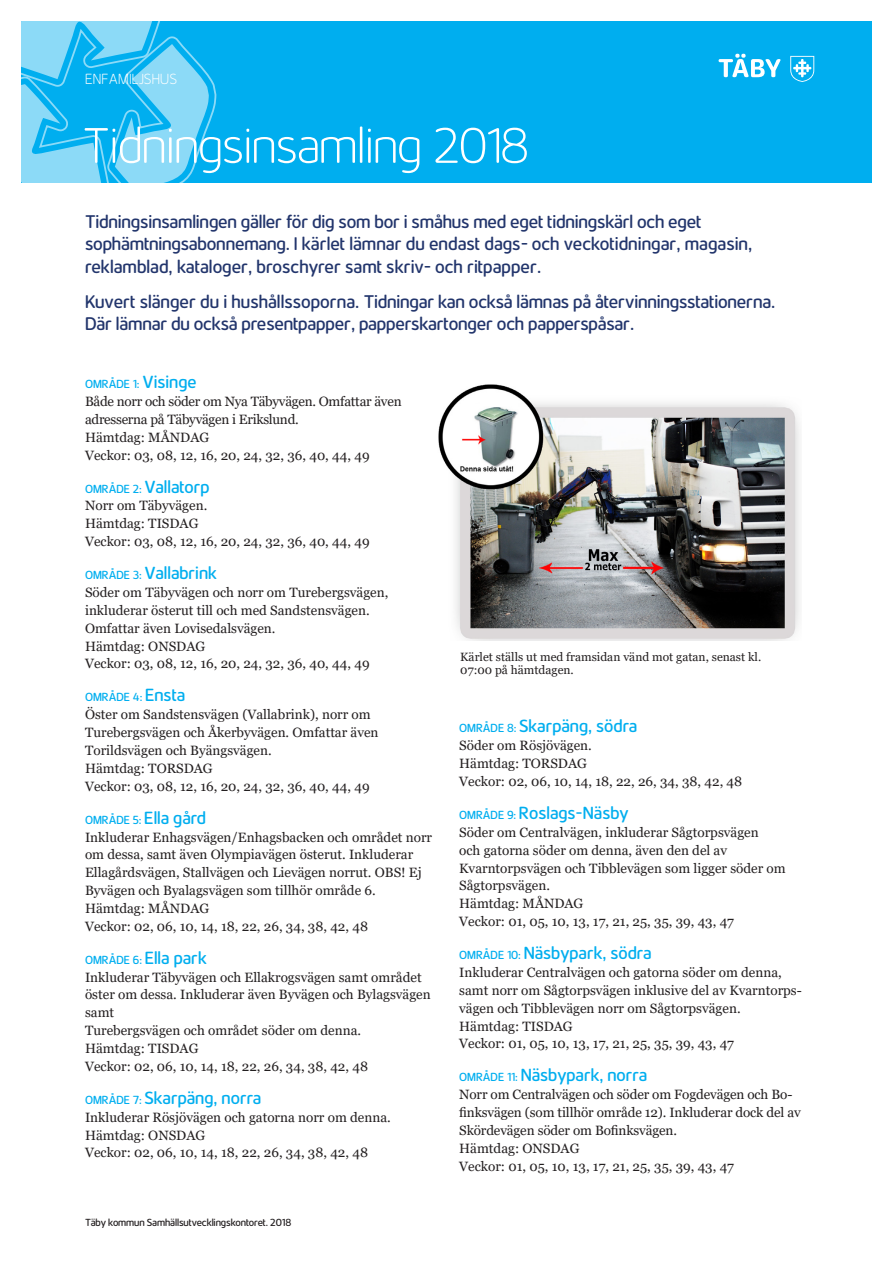
<style>
.page{position:relative;width:893px;height:1263px;background:#fff}
.page>*{position:absolute;margin:0;border:0;box-sizing:border-box;transform-origin:0 0}
.Rubrik_1{font:51px "Risbyle 2016 beta 03 Light";letter-spacing:-.01em;color:#fff}
.ingress_brun{font:18.75px/22.5px "Risbyle 2016 beta 03 Regular";letter-spacing:-.01em;color:#22356c}
.mellis_risbyle_blå{font:18px "Risbyle 2016 beta 03 Regular";color:#00aeef}
.Rubrik_1-2{font:15px "Risbyle 2016 beta 03 Light";letter-spacing:.01em;color:#fff}
.bröd_helvetica_9_10{font:13.5px/17.9px "Georgia";color:#231f20}
.bröd_helvetica_9_10-2{font:13.5px/17.9px "Georgia";letter-spacing:-.02em;color:#231f20}
.mellis_risbyle_blå-2{font:12px/12.6px "Georgia";color:#231f20}
.mellis_risbyle_blå-3{font:12px "Risbyle 2016 beta 03 Regular";color:#00aeef}
.t1{font:10.5px "Risbyle 2016 beta 03 Regular";letter-spacing:-.01em;color:#231f20}
.s1{font-size:18px}
.s2{font-size:12px}
</style>
<div class="page">
<div style="left:21px;top:21px;width:851px;height:162px;background:#00aeef"></div>
<svg style="left:719px;top:54px;width:62px;height:23px"></svg>
<svg style="left:790px;top:56px;width:24px;height:26px"></svg>
<svg style="left:21px;top:21px;width:196px;height:162px"></svg>
<img style="left:438px;top:384px;width:362px;height:257px">
<p class="Rubrik_1-2" style="left:85px;top:70px;width:94px">ENFAMILJSHUS</p>
<p class="Rubrik_1" style="left:82px;top:115px;width:448px">Tidningsinsamling 2018</p>
<p class="ingress_brun" style="left:85px;top:210px;width:669px">Tidningsinsamlingen gäller för dig som bor i småhus med eget tidningskärl och eget sophämtningsabonnemang. I kärlet lämnar du endast dags- och veckotidningar, magasin, reklamblad, kataloger, broschyrer samt skriv- och ritpapper.</p>
<p class="ingress_brun" style="left:85px;top:290px;width:692px">Kuvert slänger du i hushållssoporna. Tidningar kan också lämnas på återvinningsstationerna.<br>Där lämnar du också presentpapper, papperskartonger och papperspåsar.</p>
<p class="mellis_risbyle_blå-3" style="left:85px;top:377px;width:113px">OMRÅDE 1: <span class="s1">Visinge</span></p>
<p class="bröd_helvetica_9_10-2" style="left:85px;top:393px;width:318px">Både norr och söder om Nya Täbyvägen. Omfattar även adresserna på Täbyvägen i Erikslund.<br>Hämtdag: MÅNDAG<br>Veckor: 03, 08, 12, 16, 20, 24, 32, 36, 40, 44, 49</p>
<p class="mellis_risbyle_blå" style="left:85px;top:476px;width:126px"><span class="s2">OMRÅDE 2:</span> Vallatorp</p>
<p class="bröd_helvetica_9_10" style="left:85px;top:497px;width:286px">Norr om Täbyvägen.<br>Hämtdag: TISDAG<br>Veckor: 03, 08, 12, 16, 20, 24, 32, 36, 40, 44, 49</p>
<p class="mellis_risbyle_blå" style="left:85px;top:562px;width:133px"><span class="s2">OMRÅDE 3:</span> Vallabrink</p>
<p class="bröd_helvetica_9_10" style="left:85px;top:584px;width:305px">Söder om Täbyvägen och norr om Turebergsvägen, inkluderar österut till och med Sandstensvägen.<br>Omfattar även Lovisedalsvägen.<br>Hämtdag: ONSDAG<br>Veckor: 03, 08, 12, 16, 20, 24, 32, 36, 40, 44, 49</p>
<p class="mellis_risbyle_blå-3" style="left:85px;top:690px;width:102px">OMRÅDE 4: <span class="s1">Ensta</span></p>
<p class="bröd_helvetica_9_10" style="left:85px;top:706px;width:295px">Öster om Sandstensvägen (Vallabrink), norr om Turebergsvägen och Åkerbyvägen. Omfattar även Torildsvägen och Byängsvägen.<br>Hämtdag: TORSDAG<br>Veckor: 03, 08, 12, 16, 20, 24, 32, 36, 40, 44, 49</p>
<p class="mellis_risbyle_blå-3" style="left:85px;top:812px;width:123px">OMRÅDE 5: <span class="s1">Ella gård</span></p>
<p class="bröd_helvetica_9_10" style="left:85px;top:828px;width:349px">Inkluderar Enhagsvägen/Enhagsbacken och området norr om dessa, samt även Olympiavägen österut. Inkluderar Ellagårdsvägen, Stallvägen och Lievägen norrut. OBS! Ej Byvägen och Byalagsvägen som tillhör område 6.<br>Hämtdag: MÅNDAG<br>Veckor: 02, 06, 10, 14, 18, 22, 26, 34, 38, 42, 48</p>
<p class="mellis_risbyle_blå-3" style="left:85px;top:953px;width:123px">OMRÅDE 6: <span class="s1">Ella park</span></p>
<p class="bröd_helvetica_9_10" style="left:85px;top:968px;width:347px">Inkluderar Täbyvägen och Ellakrogsvägen samt området öster om dessa. Inkluderar även Byvägen och Bylagsvägen samt</p>
<p class="bröd_helvetica_9_10" style="left:85px;top:1022px;width:278px">Turebergsvägen och området söder om denna.</p>
<p class="bröd_helvetica_9_10" style="left:85px;top:1040px;width:285px">Hämtdag: TISDAG<br>Veckor: 02, 06, 10, 14, 18, 22, 26, 34, 38, 42, 48</p>
<p class="mellis_risbyle_blå" style="left:85px;top:1087px;width:178px"><span class="s2">OMRÅDE 7:</span> Skarpäng, norra</p>
<p class="bröd_helvetica_9_10" style="left:85px;top:1108px;width:307px">Inkluderar Rösjövägen och gatorna norr om denna.<br>Hämtdag: ONSDAG<br>Veckor: 02, 06, 10, 14, 18, 22, 26, 34, 38, 42, 48</p>
<p class="t1" style="left:85px;top:1216px;width:208px">Täby kommun Samhällsutvecklingskontoret. 2018</p>
<p class="mellis_risbyle_blå-2" style="left:460px;top:651px;width:302px">Kärlet ställs ut med framsidan vänd mot gatan, senast kl.<br>07:00 på hämtdagen.</p>
<p class="mellis_risbyle_blå" style="left:459px;top:716px;width:180px"><span class="s2">OMRÅDE 8:</span> Skarpäng, södra</p>
<p class="bröd_helvetica_9_10" style="left:459px;top:737px;width:285px">Söder om Rösjövägen.<br>Hämtdag: TORSDAG<br>Veckor: 02, 06, 10, 14, 18, 22, 26, 34, 38, 42, 48</p>
<p class="mellis_risbyle_blå" style="left:459px;top:802px;width:171px"><span class="s2">OMRÅDE 9:</span> Roslags-Näsby</p>
<p class="bröd_helvetica_9_10" style="left:459px;top:823px;width:328px">Söder om Centralvägen, inkluderar Sågtorpsvägen<br>och gatorna söder om denna, även den del av Kvarntorpsvägen och Tibblevägen som ligger söder om Sågtorpsvägen.<br>Hämtdag: MÅNDAG<br>Veckor: 01, 05, 10, 13, 17, 21, 25, 35, 39, 43, 47</p>
<p class="mellis_risbyle_blå" style="left:459px;top:942px;width:194px"><span class="s2">OMRÅDE 10:</span> Näsbypark, södra</p>
<p class="bröd_helvetica_9_10" style="left:459px;top:964px;width:344px">Inkluderar Centralvägen och gatorna söder om denna, samt norr om Sågtorpsvägen inklusive del av Kvarntorps&shy;vägen och Tibblevägen norr om Sågtorpsvägen.<br>Hämtdag: TISDAG<br>Veckor: 01, 05, 10, 13, 17, 21, 25, 35, 39, 43, 47</p>
<p class="mellis_risbyle_blå" style="left:459px;top:1065px;width:189px"><span class="s2">OMRÅDE 11:</span> Näsbypark, norra</p>
<p class="bröd_helvetica_9_10" style="left:459px;top:1086px;width:343px">Norr om Centralvägen och söder om Fogdevägen och Bo&shy;finksvägen (som tillhör område 12). Inkluderar dock del av Skördevägen söder om Bofinksvägen.<br>Hämtdag: ONSDAG<br>Veckor: 01, 05, 10, 13, 17, 21, 25, 35, 39, 43, 47</p>
</div>
